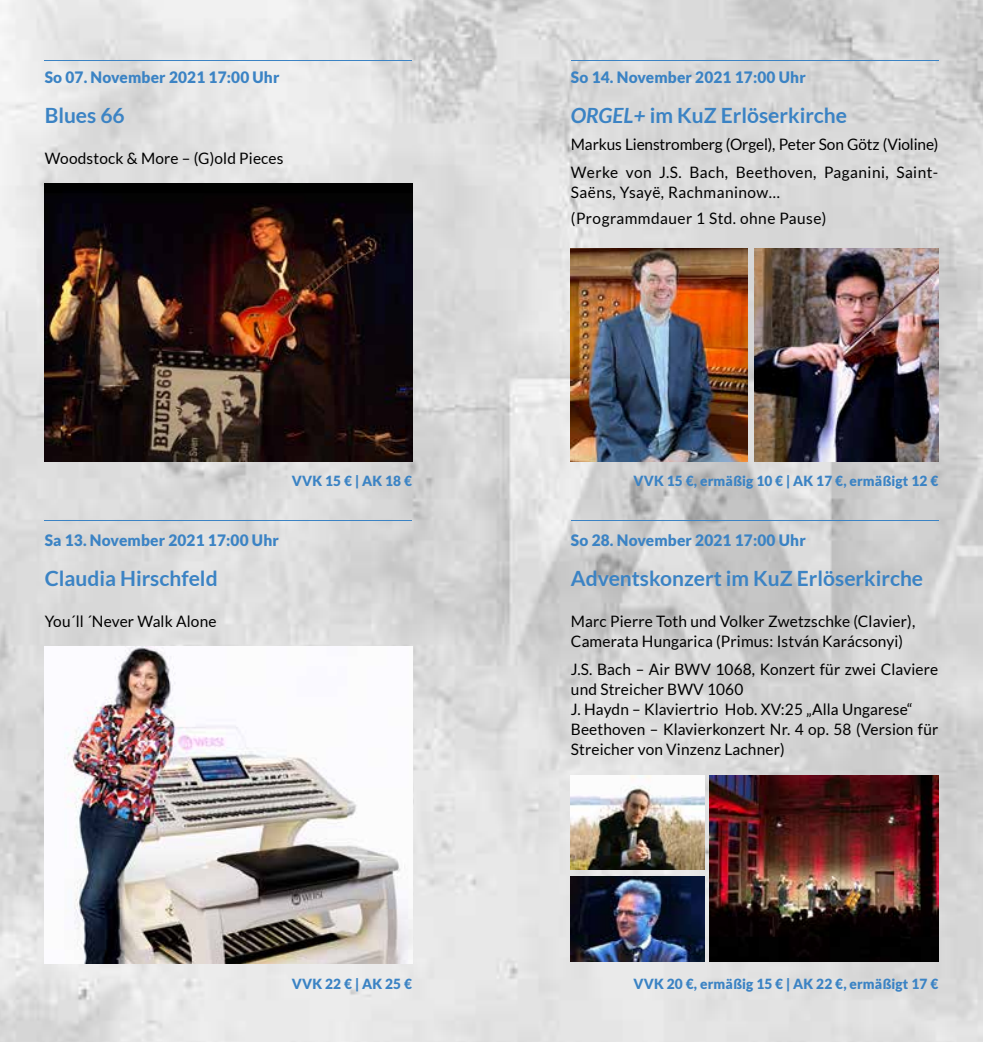
<style>
.page{position:relative;width:983px;height:1042px;background:#fff}
.page>*{position:absolute;margin:0;border:0;box-sizing:border-box;transform-origin:0 0}
.t1{font:700 21px "Lato";color:#3b83c4}
.t2{font:15.75px/20.1px "Lato";letter-spacing:.01em;color:#000}
.t3{font:900 15.75px "Lato";letter-spacing:.01em;color:#3b83c4}
.t4{font:15.75px/28px "Lato";letter-spacing:-.01em;color:#000}
.t5{font:15.75px/26.2px "Lato";letter-spacing:.03em;color:#000}
.t6{font:900 14px "Lato";letter-spacing:.01em;color:#3b83c4}
.s1{font-style:italic}
</style>
<div class="page">
<img style="left:0;top:0;width:982px;height:1042px">
<img style="left:45px;top:647px;width:367px;height:317px">
<hr style="left:45px;top:520px;width:367px;height:1px;background:#3b83c4">
<hr style="left:570px;top:520px;width:368px;height:1px;background:#3b83c4">
<hr style="left:570px;top:60px;width:368px;height:1px;background:#3b83c4">
<hr style="left:45px;top:60px;width:367px;height:1px;background:#3b83c4">
<img style="left:45px;top:184px;width:367px;height:277px">
<img style="left:754px;top:248px;width:184px;height:213px">
<img style="left:570px;top:248px;width:177px;height:213px">
<img style="left:709px;top:775px;width:229px;height:186px">
<img style="left:570px;top:775px;width:134px;height:95px">
<img style="left:570px;top:876px;width:134px;height:85px">
<p class="t3" style="left:45px;top:68px;width:236px">So 07. November 2021 17:00 Uhr</p>
<h1 class="t1" style="left:45px;top:104px;width:82px">Blues 66</h1>
<p class="t2" style="left:45px;top:148px;width:240px">Woodstock &amp; More – (G)old Pieces</p>
<p class="t3" style="left:570px;top:68px;width:236px">So 14. November 2021 17:00 Uhr</p>
<h1 class="t1" style="left:570px;top:104px;width:278px"><span class="s1">ORGEL+</span> im KuZ Erlöserkirche</h1>
<p class="t4" style="left:570px;top:130px;width:369px">Markus Lienstromberg (Orgel), Peter Son Götz (Violine)<br>Werke von J.S. Bach, Beethoven, Paganini, Saint-</p>
<p class="t5" style="left:570px;top:179px;width:257px">Saëns, Ysayë, Rachmaninow… (Programmdauer 1 Std. ohne Pause)</p>
<p class="t6" style="left:292px;top:472px;width:122px">VVK 15 € | AK 18 €</p>
<p class="t6" style="left:633px;top:472px;width:306px">VVK 15 €, ermäßig 10 € | AK 17 €, ermäßigt 12 €</p>
<p class="t3" style="left:45px;top:531px;width:235px">Sa 13. November 2021 17:00 Uhr</p>
<h1 class="t1" style="left:45px;top:567px;width:174px">Claudia Hirschfeld</h1>
<p class="t2" style="left:45px;top:611px;width:173px">You´ll ´Never Walk Alone</p>
<p class="t3" style="left:570px;top:531px;width:236px">So 28. November 2021 17:00 Uhr</p>
<h1 class="t1" style="left:570px;top:567px;width:353px">Adventskonzert im KuZ Erlöserkirche</h1>
<p class="t2" style="left:570px;top:611px;width:346px">Marc Pierre Toth und Volker Zwetzschke (Clavier),<br>Camerata Hungarica (Primus: István Karácsonyi)</p>
<p class="t2" style="left:570px;top:659px;width:369px">J.S. Bach – Air BWV 1068, Konzert für zwei Claviere und Streicher BWV 1060<br>J. Haydn – Klaviertrio Hob. XV:25 „Alla Ungarese“ Beethoven – Klavierkonzert Nr. 4 op. 58 (Version für Streicher von Vinzenz Lachner)</p>
<p class="t6" style="left:292px;top:975px;width:122px">VVK 22 € | AK 25 €</p>
<p class="t6" style="left:633px;top:975px;width:306px">VVK 20 €, ermäßig 15 € | AK 22 €, ermäßigt 17 €</p>
</div>
